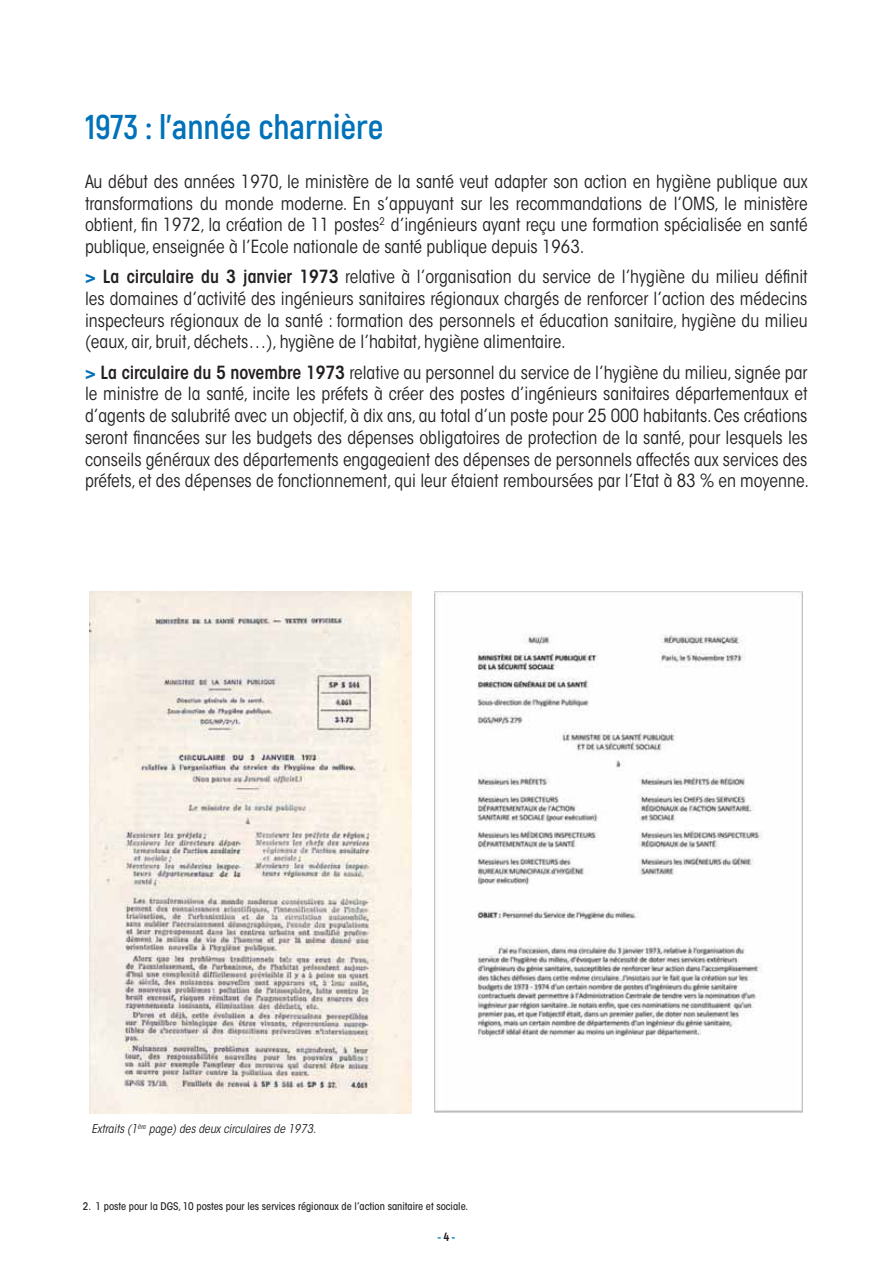
<style>
.page{position:relative;width:893px;height:1263px;background:#fff}
.page>*{position:absolute;margin:0;border:0;box-sizing:border-box;transform-origin:0 0}
.t1{font:700 34.5px "Akrobat";color:#0072ba}
.t2{font:condensed 18px/21.8px "ITC Avant Garde Std";color:#231f20;text-align:justify}
.t3{font:italic condensed 12px "ITC Avant Garde Std";color:#231f20}
.t4{font:800 12px "Akrobat";color:#0072ba}
.t5{font:500 condensed 10.5px "ITC Avant Garde Std";color:#231f20}
.s1{font-weight:700;color:#0072ba}
.s2{font-weight:600}
.s3{color:#231f20}
</style>
<div class="page">
<img style="left:89px;top:591px;width:322px;height:522px">
<img style="left:435px;top:591px;width:368px;height:522px">
<h1 class="t1" style="left:85px;top:112px;width:300px">1973 : l’année charnière</h1>
<p class="t2" style="left:85px;top:172px;width:724px">Au début des années 1970, le ministère de la santé veut adapter son action en hygiène publique aux transformations du monde moderne. En s’appuyant sur les recommandations de l’OMS, le ministère obtient, fin 1972, la création de 11 postes<sup>2</sup> d’ingénieurs ayant reçu une formation spécialisée en santé publique, enseignée à l’Ecole nationale de santé publique depuis 1963.</p>
<p class="t2" style="left:85px;top:267px;width:724px"><span class="s1">&gt;</span> <span class="s2">La circulaire du 3 janvier 1973</span> relative à l’organisation du service de l’hygiène du milieu définit les domaines d’activité des ingénieurs sanitaires régionaux chargés de renforcer l’action des médecins inspecteurs régionaux de la santé : formation des personnels et éducation sanitaire, hygiène du milieu (eaux, air, bruit, déchets…), hygiène de l’habitat, hygiène alimentaire.</p>
<p class="t2" style="left:85px;top:362px;width:725px"><span class="s1">&gt;</span> <span class="s2">La circulaire du 5 novembre 1973</span> relative au personnel du service de l’hygiène du milieu, signée par le ministre de la santé, incite les préfets à créer des postes d’ingénieurs sanitaires départementaux et d’agents de salubrité avec un objectif, à dix ans, au total d’un poste pour 25 000 habitants. Ces créations seront financées sur les budgets des dépenses obligatoires de protection de la santé, pour lesquels les conseils généraux des départements engageaient des dépenses de personnels affectés aux services des préfets, et des dépenses de fonctionnement, qui leur étaient remboursées par l’Etat à 83 % en moyenne.</p>
<p class="t3" style="left:92px;top:1124px;width:226px">Extraits (1<sup>ère</sup> page) des deux circulaires de 1973.</p>
<p class="t5" style="left:83px;top:1202px;width:387px">2. 1 poste pour la DGS, 10 postes pour les services régionaux de l’action sanitaire et sociale.</p>
<p class="t4" style="left:437px;top:1232px;width:19px">- <span class="s3">4</span> -</p>
</div>
